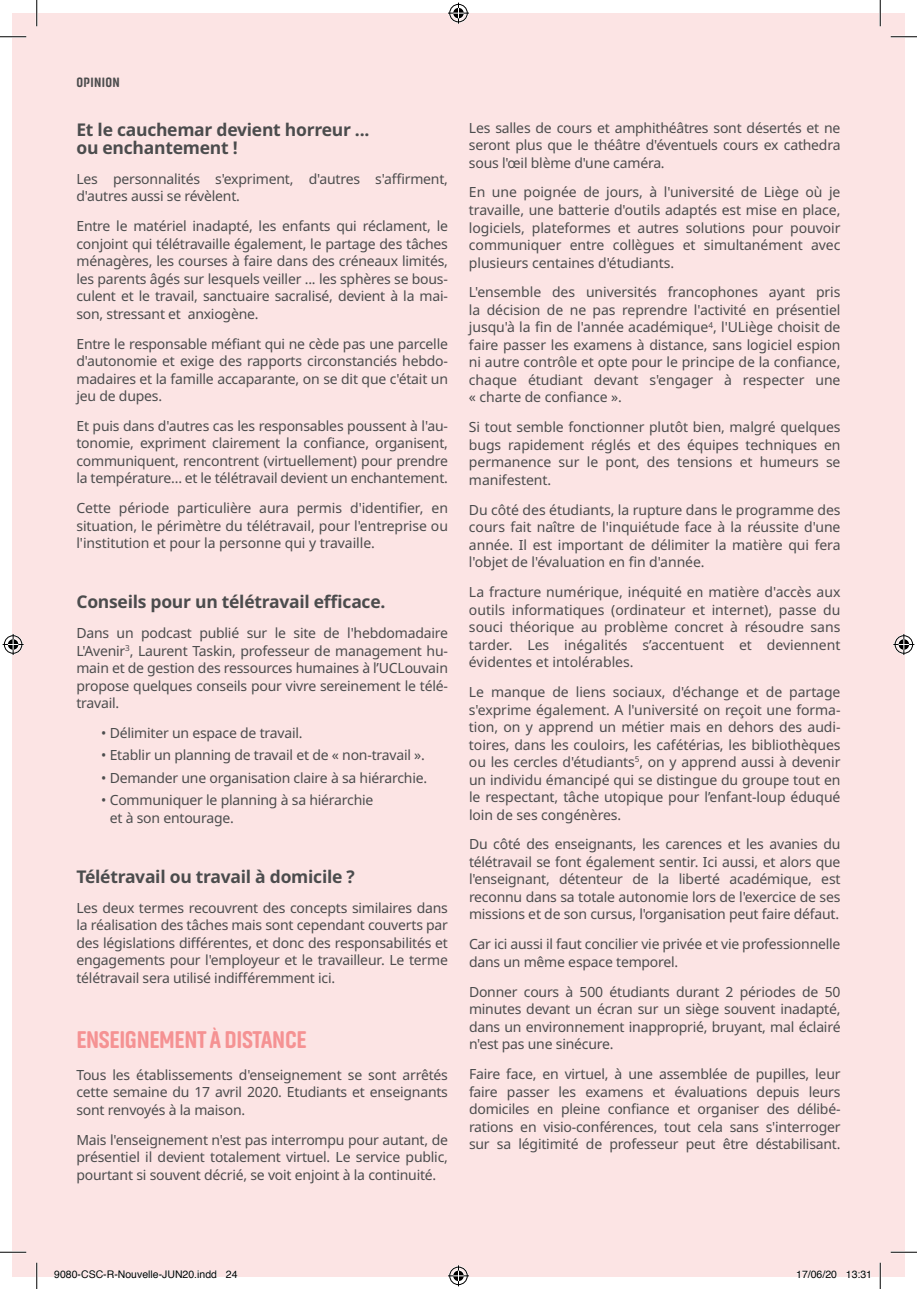
<style>
.page{position:relative;width:917px;height:1289px;background:#fff}
.page>*{position:absolute;margin:0;border:0;box-sizing:border-box;transform-origin:0 0}
.t1{font:800 24.5px "Akhand Soft";letter-spacing:-.015em;color:#f59293}
.t2{font:700 17.5px/17.5px "Noto Sans";letter-spacing:-.015em;color:#4b4c4d}
.t3{font:14px/17.5px "Noto Sans";letter-spacing:-.015em;color:#4b4c4d;text-align:justify}
.t4{font:800 13.83px "Akhand Soft";letter-spacing:.025em;color:#4b4c4d}
.t5{font:10.5px "Helvetica";color:#000}
</style>
<div class="page">
<div style="left:13px;top:13px;width:892px;height:1263px;background:#fce4e4"></div>
<hr style="left:0;top:36px;width:26px;height:2px;background:#fff">
<hr style="left:891px;top:36px;width:26px;height:2px;background:#fff">
<hr style="left:0;top:1251px;width:26px;height:2px;background:#fff">
<hr style="left:891px;top:1251px;width:26px;height:2px;background:#fff">
<hr style="left:36px;top:0;width:2px;height:26px;background:#fff">
<hr style="left:36px;top:1263px;width:2px;height:26px;background:#fff">
<hr style="left:879px;top:0;width:2px;height:26px;background:#fff">
<hr style="left:879px;top:1263px;width:2px;height:26px;background:#fff">
<svg style="left:0;top:36px;width:26px;height:1px"></svg>
<svg style="left:891px;top:36px;width:26px;height:1px"></svg>
<svg style="left:0;top:1252px;width:26px;height:1px"></svg>
<svg style="left:891px;top:1252px;width:26px;height:1px"></svg>
<svg style="left:36px;top:0;width:1px;height:26px"></svg>
<svg style="left:36px;top:1263px;width:1px;height:26px"></svg>
<svg style="left:880px;top:0;width:1px;height:26px"></svg>
<svg style="left:880px;top:1263px;width:1px;height:26px"></svg>
<svg style="left:448px;top:3px;width:21px;height:21px"></svg>
<svg style="left:448px;top:1265px;width:21px;height:21px"></svg>
<svg style="left:3px;top:634px;width:21px;height:21px"></svg>
<svg style="left:893px;top:634px;width:21px;height:21px"></svg>
<svg style="left:54px;top:1270px;width:163px;height:7px"></svg>
<svg style="left:225px;top:1271px;width:13px;height:6px"></svg>
<svg style="left:796px;top:1270px;width:41px;height:7px"></svg>
<svg style="left:846px;top:1271px;width:25px;height:6px"></svg>
<p class="t4" style="left:76px;top:74px;width:45px">OPINION</p>
<p class="t2" style="left:76px;top:122px;width:294px">Et le cauchemar devient horreur ... ou enchantement !</p>
<p class="t3" style="left:76px;top:170px;width:373px">Les personnalités s'expriment, d'autres s'affirment, d'autres aussi se révèlent.</p>
<p class="t3" style="left:76px;top:218px;width:373px">Entre le matériel inadapté, les enfants qui réclament, le conjoint qui télétravaille également, le partage des tâches ménagères, les courses à faire dans des créneaux limités, les parents âgés sur lesquels veiller ... les sphères se bous&shy;culent et le travail, sanctuaire sacralisé, devient à la mai&shy;son, stressant et anxiogène.</p>
<p class="t3" style="left:76px;top:335px;width:373px">Entre le responsable méfiant qui ne cède pas une parcelle d'autonomie et exige des rapports circonstanciés hebdo&shy;madaires et la famille accaparante, on se dit que c'était un jeu de dupes.</p>
<p class="t3" style="left:76px;top:417px;width:373px">Et puis dans d'autres cas les responsables poussent à l'au&shy;tonomie, expriment clairement la confiance, organisent, communiquent, rencontrent (virtuellement) pour prendre la température... et le télétravail devient un enchantement.</p>
<p class="t3" style="left:76px;top:500px;width:373px">Cette période particulière aura permis d'identifier, en situation, le périmètre du télétravail, pour l'entreprise ou l'institution et pour la personne qui y travaille.</p>
<p class="t2" style="left:76px;top:593px;width:310px">Conseils pour un télétravail efficace.</p>
<p class="t3" style="left:76px;top:625px;width:373px">Dans un podcast publié sur le site de l'hebdomadaire L'Avenir<sup>3</sup>, Laurent Taskin, professeur de management hu&shy;main et de gestion des ressources humaines à l’UCLouvain propose quelques conseils pour vivre sereinement le télé&shy;travail.</p>
<p class="t3" style="left:101px;top:724px;width:203px">• Délimiter un espace de travail.</p>
<p class="t3" style="left:101px;top:747px;width:325px">• Etablir un planning de travail et de « non-travail ».</p>
<p class="t3" style="left:101px;top:769px;width:327px">• Demander une organisation claire à sa hiérarchie.</p>
<p class="t3" style="left:110px;top:792px;width:265px;text-indent:-8px">• Communiquer le planning à sa hiérarchie et à son entourage.</p>
<p class="t2" style="left:76px;top:868px;width:280px">Télétravail ou travail à domicile ?</p>
<p class="t3" style="left:76px;top:899px;width:373px">Les deux termes recouvrent des concepts similaires dans la réalisation des tâches mais sont cependant couverts par des législations différentes, et donc des responsabilités et engagements pour l'employeur et le travailleur. Le terme télétravail sera utilisé indifféremment ici.</p>
<h1 class="t1" style="left:76px;top:1026px;width:232px">ENSEIGNEMENT À DISTANCE</h1>
<p class="t3" style="left:76px;top:1066px;width:373px">Tous les établissements d'enseignement se sont arrêtés cette semaine du 17 avril 2020. Etudiants et enseignants sont renvoyés à la maison.</p>
<p class="t3" style="left:76px;top:1131px;width:373px">Mais l'enseignement n'est pas interrompu pour autant, de présentiel il devient totalement virtuel. Le service public, pourtant si souvent décrié, se voit enjoint à la continuité.</p>
<p class="t3" style="left:469px;top:119px;width:373px">Les salles de cours et amphithéâtres sont désertés et ne seront plus que le théâtre d'éventuels cours ex cathedra sous l'œil blème d'une caméra.</p>
<p class="t3" style="left:469px;top:184px;width:373px">En une poignée de jours, à l'université de Liège où je travaille, une batterie d'outils adaptés est mise en place, logiciels, plateformes et autres solutions pour pouvoir communiquer entre collègues et simultanément avec plusieurs centaines d'étudiants.</p>
<p class="t3" style="left:469px;top:284px;width:373px">L'ensemble des universités francophones ayant pris la décision de ne pas reprendre l'activité en présentiel jusqu'à la fin de l'année académique<sup>4</sup>, l'ULiège choisit de faire passer les examens à distance, sans logiciel espion ni autre contrôle et opte pour le principe de la confiance, chaque étudiant devant s'engager à respecter une « charte de confiance ».</p>
<p class="t3" style="left:469px;top:419px;width:373px">Si tout semble fonctionner plutôt bien, malgré quelques bugs rapidement réglés et des équipes techniques en permanence sur le pont, des tensions et humeurs se manifestent.</p>
<p class="t3" style="left:469px;top:501px;width:373px">Du côté des étudiants, la rupture dans le programme des cours fait naître de l'inquiétude face à la réussite d'une année. Il est important de délimiter la matière qui fera l'objet de l'évaluation en fin d'année.</p>
<p class="t3" style="left:469px;top:584px;width:373px">La fracture numérique, inéquité en matière d'accès aux outils informatiques (ordinateur et internet), passe du souci théorique au problème concret à résoudre sans tarder. Les inégalités s’accentuent et deviennent évidentes et intolérables.</p>
<p class="t3" style="left:469px;top:683px;width:373px">Le manque de liens sociaux, d'échange et de partage s'exprime également. A l'université on reçoit une forma&shy;tion, on y apprend un métier mais en dehors des audi&shy;toires, dans les couloirs, les cafétérias, les bibliothèques ou les cercles d'étudiants<sup>5</sup>, on y apprend aussi à devenir un individu émancipé qui se distingue du groupe tout en le respectant, tâche utopique pour l’enfant-loup éduqué loin de ses congénères.</p>
<p class="t3" style="left:469px;top:836px;width:373px">Du côté des enseignants, les carences et les avanies du télétravail se font également sentir. Ici aussi, et alors que l'enseignant, détenteur de la liberté académique, est reconnu dans sa totale autonomie lors de l'exercice de ses missions et de son cursus, l'organisation peut faire défaut.</p>
<p class="t3" style="left:469px;top:936px;width:373px">Car ici aussi il faut concilier vie privée et vie professionnelle dans un même espace temporel.</p>
<p class="t3" style="left:469px;top:983px;width:373px">Donner cours à 500 étudiants durant 2 périodes de 50 minutes devant un écran sur un siège souvent inadapté, dans un environnement inapproprié, bruyant, mal éclairé n'est pas une sinécure.</p>
<p class="t3" style="left:469px;top:1066px;width:373px">Faire face, en virtuel, à une assemblée de pupilles, leur faire passer les examens et évaluations depuis leurs domiciles en pleine confiance et organiser des délibé&shy;rations en visio-conférences, tout cela sans s'interroger sur sa légitimité de professeur peut être déstabilisant.</p>
<p class="t5" style="left:54px;top:1267px;width:185px">9080-CSC-R-Nouvelle-JUN20.indd 24</p>
<p class="t5" style="left:796px;top:1267px;width:77px">17/06/20 13:31</p>
</div>
